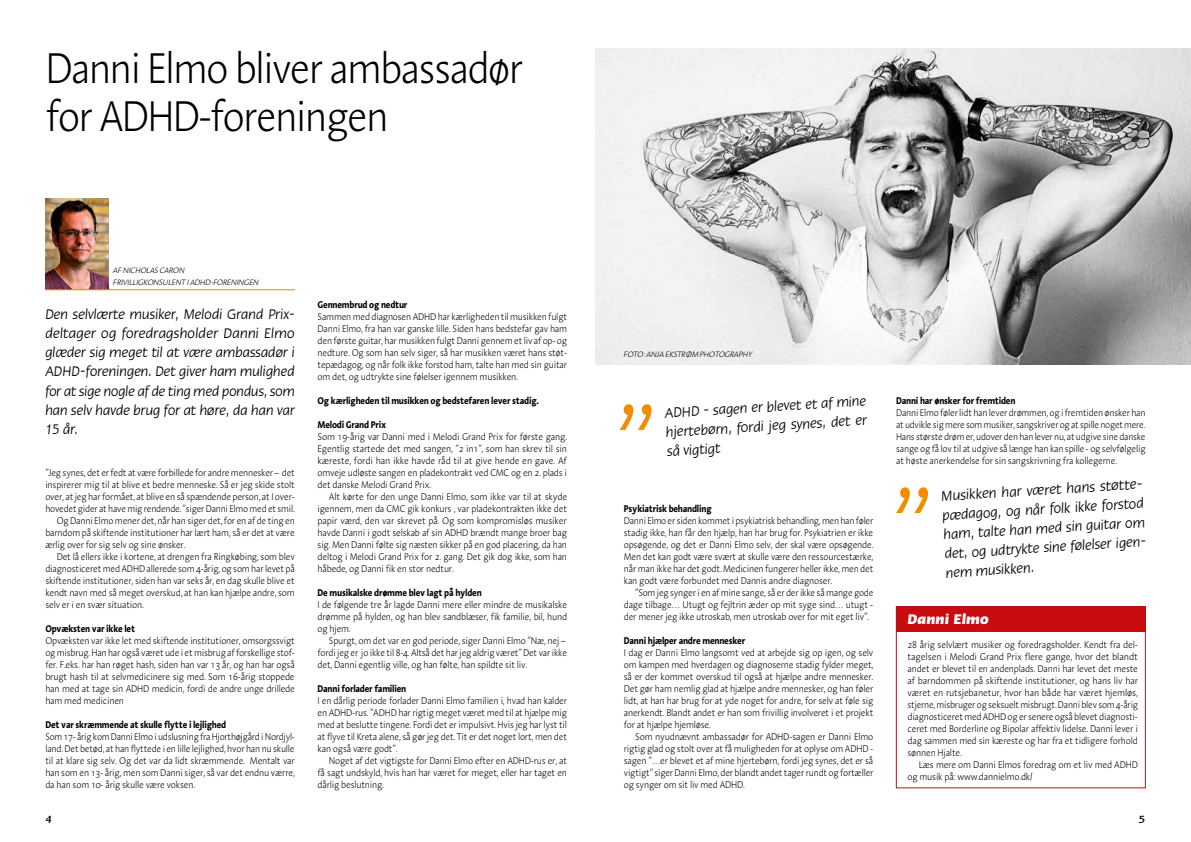
<style>
.page{position:relative;width:1191px;height:842px;background:#fff}
.page>*{position:absolute;margin:0;border:0;box-sizing:border-box;transform-origin:0 0}
.t1{font:300 44px/48px "Linotype Aroma";letter-spacing:-.05em;color:#000;scale:.9 1}
.t2{font:italic 16px/19.2px "Linotype Ergo";color:#000;text-align:justify;scale:.9 1}
.t3{font:italic 16px/19.1px "Linotype Ergo";color:#000;scale:.92 1}
.t4{font:italic 16px "Linotype Ergo";color:#000;scale:.91 1}
.t5{font:italic 700 16px "Linotype Ergo";color:#fff;scale:.9 1}
.t6{font:italic 500 12px "Linotype Ergo";color:#000}
.t7{font:300 10px/12px "Linotype Aroma";letter-spacing:-.025em;color:#000;text-align:justify;scale:.9 1}
.t8{font:300 10px/12px "Linotype Aroma";letter-spacing:-.025em;color:#000;text-align:justify;scale:.91 1}
.t9{font:300 10px/12px "Linotype Aroma";letter-spacing:-.025em;color:#000;text-align:justify;scale:.89 1}
.t10{font:700 10px "Linotype Aroma";letter-spacing:-.025em;color:#000;scale:.9 1}
.t11{font:italic 300 8px/12px "Linotype Aroma";letter-spacing:-.025em;color:#000}
</style>
<div class="page">
<div style="left:896px;top:606px;width:249px;height:26px;background:#c90c0f"></div>
<div style="left:896px;top:606px;width:249px;height:182px;border:1px solid #af151e"></div>
<img style="left:595px;top:48px;width:596px;height:317px">
<img style="left:45px;top:198px;width:63px;height:91px">
<hr style="left:45px;top:289px;width:250px;height:1px;background:#f28c00">
<svg style="left:619px;top:404px;width:32px;height:26px"></svg>
<svg style="left:896px;top:487px;width:32px;height:26px"></svg>
<h1 class="t1" style="left:45px;top:44px;width:533px">Danni Elmo bliver ambassadør for ADHD-foreningen</h1>
<p class="t11" style="left:113px;top:264px;width:147px">AF NICHOLAS CARON<br>FRIVILLIGKONSULENT I ADHD-FORENINGEN</p>
<p class="t2" style="left:45px;top:304px;width:279px">Den selvlærte musiker, Melodi Grand Prix&shy;deltager og foredragsholder Danni Elmo glæder sig meget til at være ambassadør i ADHD-foreningen. Det giver ham mulighed for at sige nogle af de ting med pondus, som han selv havde brug for at høre, da han var 15 år.</p>
<p class="t7" style="left:45px;top:466px;width:279px">”Jeg synes, det er fedt at være forbillede for andre mennesker – det</p>
<p class="t7" style="left:45px;top:478px;width:279px">inspirerer mig til at blive et bedre menneske. Så er jeg skide stolt</p>
<p class="t7" style="left:45px;top:490px;width:279px">over, at jeg har formået, at blive en så spændende person, at I over-</p>
<p class="t9" style="left:45px;top:502px;width:282px">hovedet gider at have mig rendende. ”siger Danni Elmo med et smil.</p>
<p class="t7" style="left:57px;top:514px;width:266px">Og Danni Elmo mener det, når han siger det, for en af de ting en</p>
<p class="t7" style="left:45px;top:526px;width:279px">barndom på skiftende institutioner har lært ham, så er det at være</p>
<p class="t7" style="left:45px;top:538px;width:157px">ærlig over for sig selv og sine ønsker.</p>
<p class="t7" style="left:57px;top:550px;width:266px">Det lå ellers ikke i kortene, at drengen fra Ringkøbing, som blev</p>
<p class="t7" style="left:45px;top:562px;width:279px">diagnosticeret med ADHD allerede som 4-årig, og som har levet på</p>
<p class="t7" style="left:45px;top:574px;width:279px">skiftende institutioner, siden han var seks år, en dag skulle blive et</p>
<p class="t7" style="left:45px;top:586px;width:279px">kendt navn med så meget overskud, at han kan hjælpe andre, som</p>
<p class="t7" style="left:45px;top:598px;width:111px">selv er i en svær situation.</p>
<p class="t10" style="left:45px;top:622px;width:101px">Opvæksten var ikke let</p>
<p class="t7" style="left:45px;top:634px;width:279px">Opvæksten var ikke let med skiftende institutioner, omsorgssvigt og misbrug. Han har også været ude i et misbrug af forskellige stof&shy;fer. F.eks. har han røget hash, siden han var 13 år, og han har også brugt hash til at selvmedicinere sig med. Som 16-årig stoppede han med at tage sin ADHD medicin, fordi de andre unge drillede ham med medicinen</p>
<p class="t10" style="left:45px;top:718px;width:203px">Det var skræmmende at skulle flytte i lejlighed</p>
<p class="t9" style="left:45px;top:730px;width:282px">Som 17- årig kom Danni Elmo i udslusning fra Hjorthøjgård i Nordjyl&shy;land. Det betød, at han flyttede i en lille lejlighed, hvor han nu skulle til at klare sig selv. Og det var da lidt skræmmende. Mentalt var han som en 13- årig, men som Danni siger, så var det endnu værre, da han som 10- årig skulle være voksen.</p>
<p class="t10" style="left:317px;top:298px;width:101px">Gennembrud og nedtur</p>
<p class="t7" style="left:317px;top:310px;width:279px">Sammen med diagnosen ADHD har kærligheden til musikken fulgt Danni Elmo, fra han var ganske lille. Siden hans bedstefar gav ham den første guitar, har musikken fulgt Danni gennem et liv af op- og nedture. Og som han selv siger, så har musikken været hans støt&shy;tepædagog, og når folk ikke forstod ham, talte han med sin guitar om det, og udtrykte sine følelser igennem musikken.</p>
<p class="t10" style="left:317px;top:394px;width:247px">Og kærligheden til musikken og bedstefaren lever stadig.</p>
<p class="t10" style="left:317px;top:418px;width:78px">Melodi Grand Prix</p>
<p class="t8" style="left:317px;top:430px;width:276px">Som 19-årig var Danni med i Melodi Grand Prix for første gang.<br>Egentlig startede det med sangen, ”2 in1”, som han skrev til sin kæreste, fordi han ikke havde råd til at give hende en gave. Af omveje udløste sangen en pladekontrakt ved CMC og en 2. plads i det danske Melodi Grand Prix.</p>
<p class="t8" style="left:317px;top:490px;width:276px;text-indent:11px">Alt kørte for den unge Danni Elmo, som ikke var til at skyde igennem, men da CMC gik konkurs , var pladekontrakten ikke det papir værd, den var skrevet på. Og som kompromisløs musiker havde Danni i godt selskab af sin ADHD brændt mange broer bag sig. Men Danni følte sig næsten sikker på en god placering, da han deltog i Melodi Grand Prix for 2. gang. Det gik dog ikke, som han håbede, og Danni fik en stor nedtur.</p>
<p class="t10" style="left:317px;top:586px;width:184px">De musikalske drømme blev lagt på hylden</p>
<p class="t7" style="left:317px;top:598px;width:279px">I de følgende tre år lagde Danni mere eller mindre de musikalske drømme på hylden, og han blev sandblæser, fik familie, bil, hund og hjem.</p>
<p class="t7" style="left:317px;top:634px;width:279px;text-indent:11px">Spurgt, om det var en god periode, siger Danni Elmo ”Næ, nej – fordi jeg er jo ikke til 8-4. Altså det har jeg aldrig været” Det var ikke det, Danni egentlig ville, og han følte, han spildte sit liv.</p>
<p class="t10" style="left:317px;top:682px;width:100px">Danni forlader familien</p>
<p class="t7" style="left:317px;top:694px;width:279px">I en dårlig periode forlader Danni Elmo familien i, hvad han kalder en ADHD-rus. ”ADHD har rigtig meget været med til at hjælpe mig med at beslutte tingene. Fordi det er impulsivt. Hvis jeg har lyst til at flyve til Kreta alene, så gør jeg det. Tit er det noget lort, men det kan også være godt”.</p>
<p class="t7" style="left:317px;top:754px;width:279px;text-indent:11px">Noget af det vigtigste for Danni Elmo efter en ADHD-rus er, at få sagt undskyld, hvis han har været for meget, eller har taget en dårlig beslutning.</p>
<p class="t11" style="left:624px;top:349px;width:130px">FOTO: ANJA EKSTRØM PHOTOGRAPHY</p>
<h2 class="t2" style="left:664px;top:404px;width:226px;rotate:-4deg">ADHD - sagen er blevet et af mine</h2>
<h2 class="t4" style="left:665px;top:423px;width:223px;rotate:-3deg">hjertebørn, fordi jeg synes, det er</h2>
<h2 class="t2" style="left:666px;top:442px;width:61px;rotate:-4deg">så vigtigt</h2>
<p class="t10" style="left:624px;top:502px;width:99px">Psykiatrisk behandling</p>
<p class="t9" style="left:624px;top:514px;width:282px">Danni Elmo er siden kommet i psykiatrisk behandling, men han føler stadig ikke, han får den hjælp, han har brug for. Psykiatrien er ikke opsøgende, og det er Danni Elmo selv, der skal være opsøgende.<br>Men det kan godt være svært at skulle være den ressourcestærke, når man ikke har det godt. Medicinen fungerer heller ikke, men det kan godt være forbundet med Dannis andre diagnoser.</p>
<p class="t7" style="left:624px;top:586px;width:279px;text-indent:11px">”Som jeg synger i en af mine sange, så er der ikke så mange gode dage tilbage… Utugt og fejltrin æder op mit syge sind… utugt - der mener jeg ikke utroskab, men utroskab over for mit eget liv”.</p>
<p class="t10" style="left:624px;top:634px;width:136px">Danni hjælper andre mennesker</p>
<p class="t7" style="left:624px;top:646px;width:279px">I dag er Danni Elmo langsomt ved at arbejde sig op igen, og selv om kampen med hverdagen og diagnoserne stadig fylder meget, så er der kommet overskud til også at hjælpe andre mennesker.<br>Det gør ham nemlig glad at hjælpe andre mennesker, og han føler lidt, at han har brug for at yde noget for andre, for selv at føle sig anerkendt. Blandt andet er han som frivillig involveret i et projekt for at hjælpe hjemløse.</p>
<p class="t8" style="left:624px;top:730px;width:276px;text-indent:11px">Som nyudnævnt ambassadør for ADHD-sagen er Danni Elmo rigtig glad og stolt over at få muligheden for at oplyse om ADHD - sagen ”…er blevet et af mine hjertebørn, fordi jeg synes, det er så vigtigt” siger Danni Elmo, der blandt andet tager rundt og fortæller og synger om sit liv med ADHD.</p>
<p class="t10" style="left:896px;top:394px;width:134px">Danni har ønsker for fremtiden</p>
<p class="t9" style="left:896px;top:406px;width:282px">Danni Elmo føler lidt han lever drømmen, og i fremtiden ønsker han at udvikle sig mere som musiker, sangskriver og at spille noget mere.<br>Hans største drøm er, udover den han lever nu, at udgive sine danske sange og få lov til at udgive så længe han kan spille - og selvfølgelig at høste anerkendelse for sin sangskrivning fra kollegerne.</p>
<h2 class="t3" style="left:940px;top:485px;width:223px;rotate:-3deg">Musikken har været hans støtte&shy;pædagog, og når folk ikke forstod</h2>
<h2 class="t2" style="left:942px;top:525px;width:228px;text-align:left;rotate:-4deg">ham, talte han med sin guitar om det, og udtrykte sine følelser igen&shy;nem musikken.</h2>
<h2 class="t5" style="left:907px;top:610px;width:92px">Danni Elmo</h2>
<p class="t8" style="left:907px;top:638px;width:255px">28 årig selvlært musiker og foredragsholder. Kendt fra del&shy;tagelsen i Melodi Grand Prix flere gange, hvor det blandt andet er blevet til en andenplads. Danni har levet det meste af barndommen på skiftende institutioner, og hans liv har været en rutsjebanetur, hvor han både har været hjemløs, stjerne, misbruger og seksuelt misbrugt. Danni blev som 4-årig diagnosticeret med ADHD og er senere også blevet diagnosti&shy;ceret med Borderline og Bipolar affektiv lidelse. Danni lever i dag sammen med sin kæreste og har fra et tidligere forhold sønnen Hjalte.</p>
<p class="t7" style="left:907px;top:758px;width:258px;text-indent:11px">Læs mere om Danni Elmos foredrag om et liv med ADHD og musik på: www.dannielmo.dk/</p>
<p class="t6" style="left:45px;top:813px;width:8px">4</p>
<p class="t6" style="left:1138px;top:813px;width:8px">5</p>
</div>
